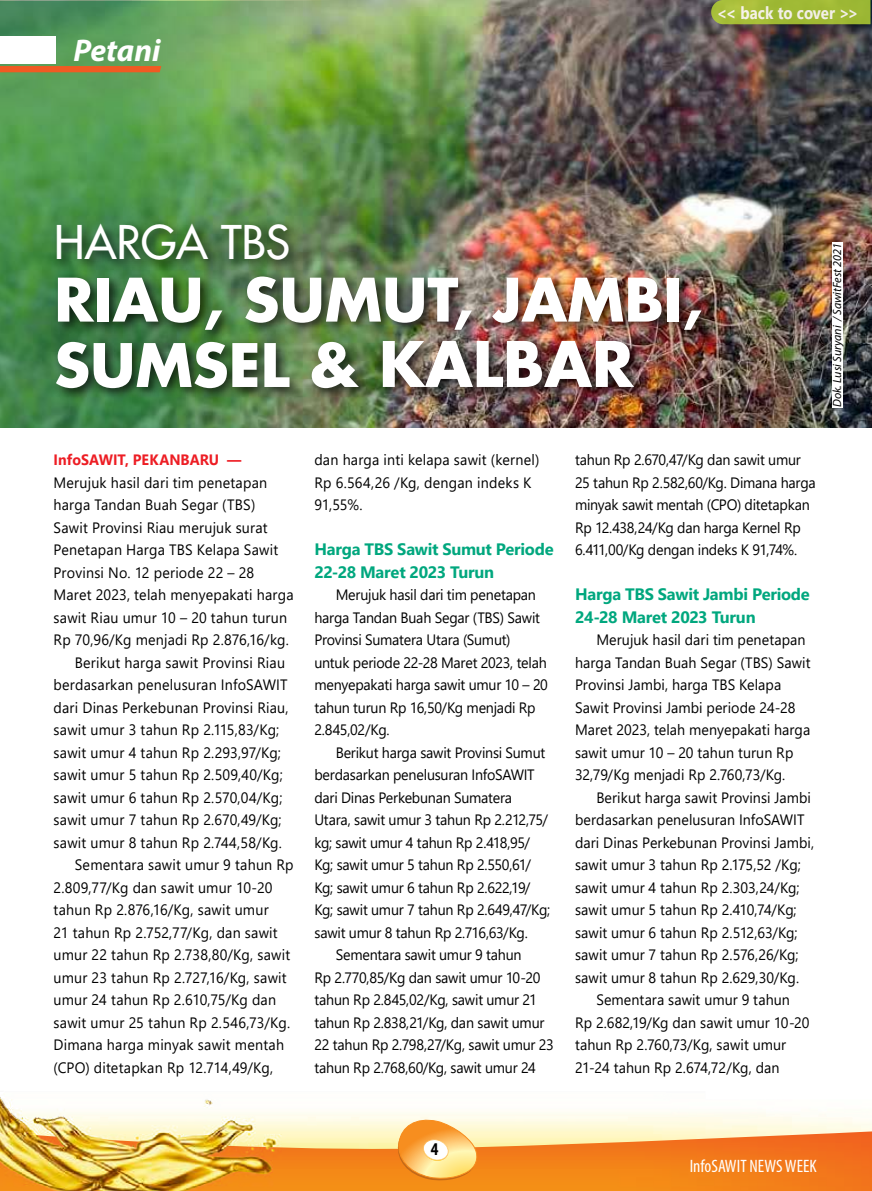
<style>
.page{position:relative;width:872px;height:1191px;background:#fff}
.page>*{position:absolute;margin:0;border:0;box-sizing:border-box;transform-origin:0 0}
.t1{font:700 58.2px/65.4px "Futura";color:#fff}
.t2{font:45.15px "Futura";color:#fff}
.t3{font:italic 700 31.5px "Myriad Pro";letter-spacing:-.005em;color:#fff}
.t4{font:condensed 18px "Myriad Pro";color:#fff}
.t5{font:700 condensed 18px "Myriad Pro";color:#000}
.t6{font:700 17.4px "Segoe UI";color:#fffbf2;scale:.86 1}
.t7{font:700 16.5px/22.5px "Segoe UI";letter-spacing:-.015em;color:#00a77e}
.t8{font:15px/22.5px "Segoe UI";color:#000;scale:.95 1}
.t9{font:15px "Segoe UI";letter-spacing:-.02em;color:#000;scale:.95 1}
.t10{font:700 15px "Segoe UI";color:#ed1d24;scale:.95 1}
.t11{font:italic 12px "Myriad Pro";color:#000}
.s1{font-size:61.05px}
</style>
<div class="page">
<img style="left:0;top:1097px;width:872px;height:34px">
<img style="left:0;top:1131px;width:872px;height:60px">
<svg style="left:396px;top:1116px;width:82px;height:65px;background:#f9c577"></svg>
<img style="left:0;top:0;width:872px;height:427px">
<svg style="left:0;top:1px;width:354px;height:426px;background:#5e9b54"></svg>
<div style="left:52px;top:220px;width:662px;height:181px;background:#000;opacity:.74"></div>
<div style="left:832px;top:242px;width:11px;height:165px;background:#fff"></div>
<svg style="left:711px;top:0;width:159px;height:24px;background:#a1b937"></svg>
<svg style="left:0;top:66px;width:161px;height:6px"></svg>
<div style="left:0;top:36px;width:56px;height:28px;background:#fff"></div>
<h3 class="t3" style="left:73px;top:30px;width:89px">Petani</h3>
<p class="t6" style="left:717px;top:-4px;width:166px">&lt;&lt; back to cover &gt;&gt;</p>
<h2 class="t2" style="left:54px;top:214px;width:237px">HARGA TBS</h2>
<h1 class="t1" style="left:54px;top:266px;width:650px">RIAU, SUMUT, JAMBI,<br>SUMSEL &amp; <span class="s1">KALBAR</span></h1>
<p class="t11" style="left:829px;top:407px;width:165px;rotate:-90deg">Dok. Lusi Suryani / SawitFest 2021</p>
<p class="t10" style="left:54px;top:446px;width:199px">InfoSAWIT, PEKANBARU —</p>
<p class="t8" style="left:54px;top:470px;width:226px">Merujuk hasil dari tim penetapan</p>
<p class="t8" style="left:54px;top:492px;width:214px">harga Tandan Buah Segar (TBS)</p>
<p class="t8" style="left:54px;top:515px;width:227px">Sawit Provinsi Riau merujuk surat</p>
<p class="t8" style="left:54px;top:537px;width:238px">Penetapan Harga TBS Kelapa Sawit</p>
<p class="t8" style="left:54px;top:560px;width:213px">Provinsi No. 12 periode 22 – 28</p>
<p class="t8" style="left:54px;top:582px;width:254px">Maret 2023, telah menyepakati harga</p>
<p class="t8" style="left:54px;top:605px;width:247px">sawit Riau umur 10 – 20 tahun turun</p>
<p class="t8" style="left:54px;top:627px;width:249px">Rp 70,96/Kg menjadi Rp 2.876,16/kg.</p>
<p class="t8" style="left:75px;top:650px;width:223px">Berikut harga sawit Provinsi Riau</p>
<p class="t8" style="left:54px;top:672px;width:248px">berdasarkan penelusuran InfoSAWIT</p>
<p class="t8" style="left:54px;top:695px;width:249px">dari Dinas Perkebunan Provinsi Riau,</p>
<p class="t8" style="left:54px;top:717px;width:239px">sawit umur 3 tahun Rp 2.115,83/Kg;</p>
<p class="t8" style="left:54px;top:740px;width:241px">sawit umur 4 tahun Rp 2.293,97/Kg;</p>
<p class="t8" style="left:54px;top:762px;width:243px">sawit umur 5 tahun Rp 2.509,40/Kg;</p>
<p class="t8" style="left:54px;top:785px;width:242px">sawit umur 6 tahun Rp 2.570,04/Kg;</p>
<p class="t8" style="left:54px;top:807px;width:242px">sawit umur 7 tahun Rp 2.670,49/Kg;</p>
<p class="t8" style="left:54px;top:830px;width:242px">sawit umur 8 tahun Rp 2.744,58/Kg.</p>
<p class="t8" style="left:75px;top:852px;width:232px">Sementara sawit umur 9 tahun Rp</p>
<p class="t8" style="left:54px;top:875px;width:232px">2.809,77/Kg dan sawit umur 10-20</p>
<p class="t8" style="left:54px;top:897px;width:228px">tahun Rp 2.876,16/Kg, sawit umur</p>
<p class="t8" style="left:54px;top:920px;width:237px">21 tahun Rp 2.752,77/Kg, dan sawit</p>
<p class="t8" style="left:54px;top:942px;width:251px">umur 22 tahun Rp 2.738,80/Kg, sawit</p>
<p class="t8" style="left:54px;top:965px;width:247px">umur 23 tahun Rp 2.727,16/Kg, sawit</p>
<p class="t8" style="left:54px;top:987px;width:236px">umur 24 tahun Rp 2.610,75/Kg dan</p>
<p class="t8" style="left:54px;top:1010px;width:250px">sawit umur 25 tahun Rp 2.546,73/Kg.</p>
<p class="t8" style="left:54px;top:1032px;width:244px">Dimana harga minyak sawit mentah</p>
<p class="t8" style="left:54px;top:1055px;width:233px">(CPO) ditetapkan Rp 12.714,49/Kg,</p>
<p class="t8" style="left:314px;top:447px;width:238px">dan harga inti kelapa sawit (kernel)<br>Rp 6.564,26 /Kg, dengan indeks K<br>91,55%.</p>
<p class="t7" style="left:314px;top:537px;width:241px">Harga TBS Sawit Sumut Periode<br>22-28 Maret 2023 Turun</p>
<p class="t8" style="left:314px;top:582px;width:247px;text-indent:21px">Merujuk hasil dari tim penetapan harga Tandan Buah Segar (TBS) Sawit<br>Provinsi Sumatera Utara (Sumut) untuk periode 22-28 Maret 2023, telah menyepakati harga sawit umur 10 – 20 tahun turun Rp 16,50/Kg menjadi Rp<br>2.845,02/Kg.</p>
<p class="t8" style="left:336px;top:740px;width:222px">Berikut harga sawit Provinsi Sumut</p>
<p class="t8" style="left:314px;top:762px;width:233px">berdasarkan penelusuran InfoSAWIT</p>
<p class="t8" style="left:314px;top:785px;width:209px">dari Dinas Perkebunan Sumatera</p>
<p class="t8" style="left:314px;top:807px;width:247px">Utara, sawit umur 3 tahun Rp 2.212,75/</p>
<p class="t8" style="left:314px;top:830px;width:228px">kg; sawit umur 4 tahun Rp 2.418,95/</p>
<p class="t8" style="left:314px;top:852px;width:230px">Kg; sawit umur 5 tahun Rp 2.550,61/</p>
<p class="t8" style="left:314px;top:875px;width:229px">Kg; sawit umur 6 tahun Rp 2.622,19/</p>
<p class="t8" style="left:314px;top:897px;width:250px">Kg; sawit umur 7 tahun Rp 2.649,47/Kg;</p>
<p class="t8" style="left:314px;top:920px;width:226px">sawit umur 8 tahun Rp 2.716,63/Kg.</p>
<p class="t8" style="left:336px;top:942px;width:197px">Sementara sawit umur 9 tahun</p>
<p class="t9" style="left:314px;top:963px;width:239px">Rp 2.770,85/Kg dan sawit umur 10-20</p>
<p class="t8" style="left:314px;top:987px;width:236px">tahun Rp 2.845,02/Kg, sawit umur 21</p>
<p class="t8" style="left:314px;top:1010px;width:244px">tahun Rp 2.838,21/Kg, dan sawit umur</p>
<p class="t8" style="left:314px;top:1032px;width:253px">22 tahun Rp 2.798,27/Kg, sawit umur 23</p>
<p class="t8" style="left:314px;top:1055px;width:235px">tahun Rp 2.768,60/Kg, sawit umur 24</p>
<p class="t8" style="left:575px;top:447px;width:255px">tahun Rp 2.670,47/Kg dan sawit umur 25 tahun Rp 2.582,60/Kg. Dimana harga minyak sawit mentah (CPO) ditetapkan Rp 12.438,24/Kg dan harga Kernel Rp 6.411,00/Kg dengan indeks K 91,74%.</p>
<p class="t7" style="left:575px;top:582px;width:236px">Harga TBS Sawit Jambi Periode<br>24-28 Maret 2023 Turun</p>
<p class="t8" style="left:575px;top:627px;width:249px;text-indent:21px">Merujuk hasil dari tim penetapan harga Tandan Buah Segar (TBS) Sawit Provinsi Jambi, harga TBS Kelapa Sawit Provinsi Jambi periode 24-28<br>Maret 2023, telah menyepakati harga sawit umur 10 – 20 tahun turun Rp 32,79/Kg menjadi Rp 2.760,73/Kg.</p>
<p class="t8" style="left:596px;top:785px;width:227px">Berikut harga sawit Provinsi Jambi</p>
<p class="t8" style="left:575px;top:807px;width:243px">berdasarkan penelusuran InfoSAWIT</p>
<p class="t8" style="left:575px;top:830px;width:253px">dari Dinas Perkebunan Provinsi Jambi,</p>
<p class="t8" style="left:575px;top:852px;width:239px">sawit umur 3 tahun Rp 2.175,52 /Kg;</p>
<p class="t8" style="left:575px;top:875px;width:238px">sawit umur 4 tahun Rp 2.303,24/Kg;</p>
<p class="t8" style="left:575px;top:897px;width:235px">sawit umur 5 tahun Rp 2.410,74/Kg;</p>
<p class="t8" style="left:575px;top:920px;width:236px">sawit umur 6 tahun Rp 2.512,63/Kg;</p>
<p class="t8" style="left:575px;top:942px;width:237px">sawit umur 7 tahun Rp 2.576,26/Kg;</p>
<p class="t8" style="left:575px;top:965px;width:237px">sawit umur 8 tahun Rp 2.629,30/Kg.</p>
<p class="t8" style="left:596px;top:987px;width:205px">Sementara sawit umur 9 tahun</p>
<p class="t8" style="left:575px;top:1010px;width:248px">Rp 2.682,19/Kg dan sawit umur 10-20</p>
<p class="t8" style="left:575px;top:1032px;width:224px">tahun Rp 2.760,73/Kg, sawit umur</p>
<p class="t8" style="left:575px;top:1055px;width:217px">21-24 tahun Rp 2.674,72/Kg, dan</p>
<p class="t5" style="left:431px;top:1138px;width:9px">4</p>
<p class="t4" style="left:689px;top:1155px;width:128px">InfoSAWIT NEWS WEEK</p>
</div>
